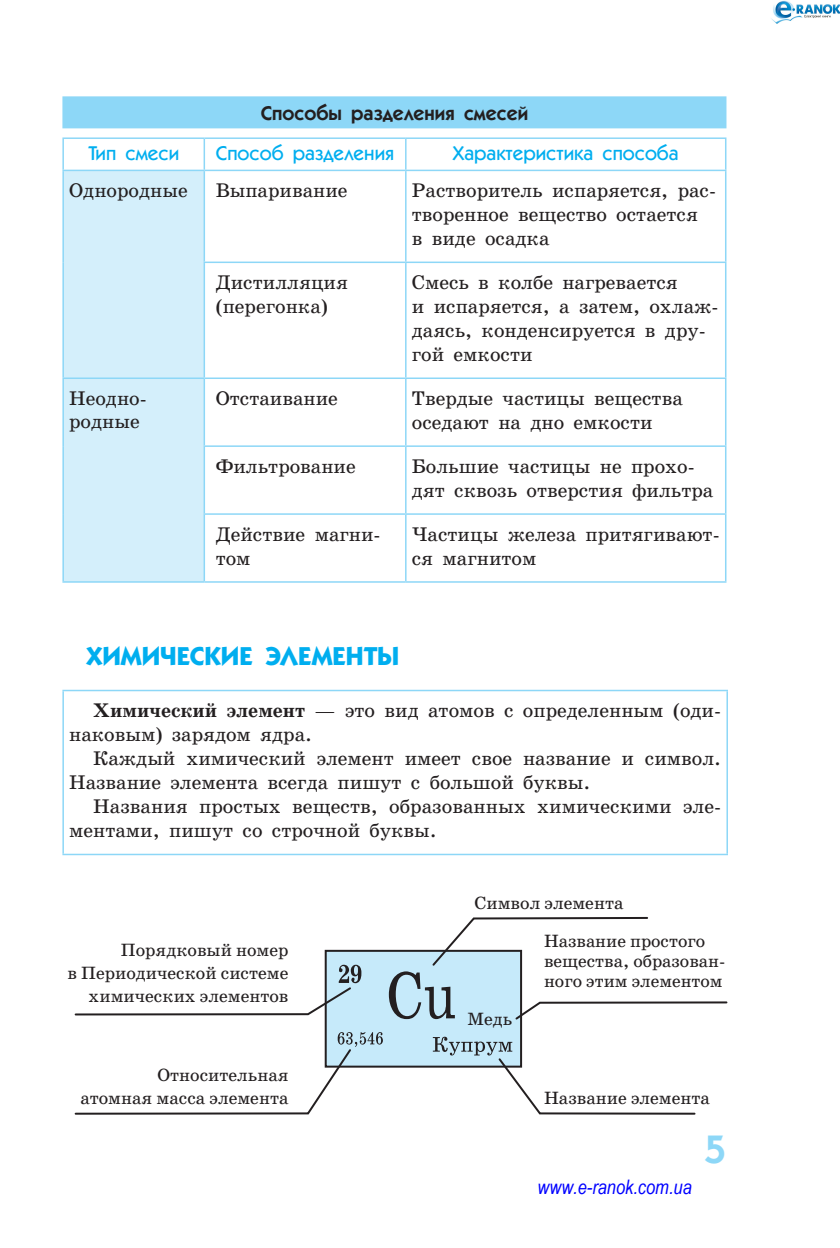
<style>
.page{position:relative;width:840px;height:1248px;background:#fff}
.page>*{position:absolute;margin:0;border:0;box-sizing:border-box;transform-origin:0 0}
.t1{font:600 40px "Kabel C";color:#8dd7f7}
.t2{font:700 26px "Kabel C";color:#00aeef}
.t3{font:20px/24px "School Book C";color:#231f20}
.t4{font:500 20px "Kabel C";color:#00aeef}
.t5{font:600 20px "Kabel C";color:#231f20}
.t6{font:italic 20px "Arial Narrow";color:#00f}
.t7{font:18px/23px "School Book C";color:#231f20}
.s1{font-weight:700}
</style>
<div class="page">
<div style="left:62px;top:96px;width:664px;height:32px;background:#8dd7f7"></div>
<div style="left:64px;top:171px;width:139px;height:410px;background:#d4effb"></div>
<hr style="left:62px;top:581px;width:142px;height:1px;background:#8dd7f7">
<hr style="left:405px;top:171px;width:1px;height:90px;background:#8dd7f7">
<hr style="left:203px;top:261px;width:202px;height:2px;background:#8dd7f7">
<hr style="left:405px;top:261px;width:321px;height:2px;background:#8dd7f7">
<hr style="left:405px;top:263px;width:1px;height:114px;background:#8dd7f7">
<hr style="left:62px;top:377px;width:142px;height:2px;background:#8dd7f7">
<hr style="left:204px;top:377px;width:201px;height:2px;background:#8dd7f7">
<hr style="left:405px;top:377px;width:321px;height:2px;background:#8dd7f7">
<hr style="left:405px;top:379px;width:1px;height:66px;background:#8dd7f7">
<hr style="left:203px;top:445px;width:202px;height:2px;background:#8dd7f7">
<hr style="left:405px;top:445px;width:321px;height:2px;background:#8dd7f7">
<hr style="left:405px;top:447px;width:1px;height:66px;background:#8dd7f7">
<hr style="left:203px;top:513px;width:202px;height:2px;background:#8dd7f7">
<hr style="left:405px;top:513px;width:321px;height:2px;background:#8dd7f7">
<hr style="left:405px;top:515px;width:1px;height:66px;background:#8dd7f7">
<hr style="left:405px;top:139px;width:1px;height:31px;background:#8dd7f7">
<hr style="left:203px;top:139px;width:2px;height:31px;background:#8dd7f7">
<hr style="left:724px;top:171px;width:2px;height:90px;background:#8dd7f7">
<hr style="left:724px;top:263px;width:2px;height:114px;background:#8dd7f7">
<hr style="left:724px;top:379px;width:2px;height:66px;background:#8dd7f7">
<hr style="left:724px;top:447px;width:2px;height:66px;background:#8dd7f7">
<hr style="left:724px;top:515px;width:2px;height:66px;background:#8dd7f7">
<hr style="left:204px;top:581px;width:201px;height:1px;background:#8dd7f7">
<hr style="left:405px;top:581px;width:321px;height:1px;background:#8dd7f7">
<hr style="left:62px;top:137px;width:142px;height:2px;background:#8dd7f7">
<hr style="left:62px;top:139px;width:2px;height:31px;background:#8dd7f7">
<hr style="left:204px;top:137px;width:201px;height:2px;background:#8dd7f7">
<hr style="left:405px;top:137px;width:321px;height:2px;background:#8dd7f7">
<hr style="left:724px;top:139px;width:2px;height:31px;background:#8dd7f7">
<hr style="left:204px;top:170px;width:201px;height:1px;background:#8dd7f7">
<hr style="left:405px;top:170px;width:321px;height:1px;background:#8dd7f7">
<hr style="left:62px;top:170px;width:142px;height:1px;background:#8dd7f7">
<hr style="left:62px;top:171px;width:2px;height:91px;background:#8dd7f7">
<hr style="left:203px;top:171px;width:2px;height:90px;background:#8dd7f7">
<hr style="left:62px;top:262px;width:2px;height:115px;background:#8dd7f7">
<hr style="left:203px;top:263px;width:2px;height:114px;background:#8dd7f7">
<hr style="left:62px;top:379px;width:2px;height:67px;background:#8dd7f7">
<hr style="left:203px;top:379px;width:2px;height:66px;background:#8dd7f7">
<hr style="left:62px;top:446px;width:2px;height:68px;background:#8dd7f7">
<hr style="left:203px;top:447px;width:2px;height:66px;background:#8dd7f7">
<hr style="left:62px;top:514px;width:2px;height:67px;background:#8dd7f7">
<hr style="left:203px;top:515px;width:2px;height:66px;background:#8dd7f7">
<hr style="left:62px;top:689px;width:665px;height:2px;background:#8dd7f7">
<hr style="left:62px;top:691px;width:2px;height:162px;background:#8dd7f7">
<hr style="left:726px;top:691px;width:1px;height:162px;background:#8dd7f7">
<hr style="left:62px;top:853px;width:665px;height:2px;background:#8dd7f7">
<div style="left:326px;top:951px;width:194px;height:115px;background:#c6eafa"></div>
<div style="left:324px;top:949px;width:198px;height:118px;border:2px solid #231f20"></div>
<svg style="left:388px;top:916px;width:340px;height:105px"></svg>
<svg style="left:432px;top:1036px;width:264px;height:79px"></svg>
<svg style="left:74px;top:1032px;width:309px;height:83px"></svg>
<svg style="left:74px;top:964px;width:287px;height:52px"></svg>
<img style="left:771px;top:0;width:68px;height:24px">
<p class="t5" style="left:260px;top:102px;width:269px">Способы разделения смесей</p>
<p class="t4" style="left:88px;top:141px;width:92px">Тип смеси</p>
<p class="t4" style="left:216px;top:141px;width:180px">Способ разделения</p>
<p class="t4" style="left:452px;top:141px;width:227px">Характеристика способа</p>
<p class="t3" style="left:69px;top:179px;width:120px">Однородные</p>
<p class="t3" style="left:215px;top:179px;width:133px">Выпаривание</p>
<p class="t3" style="left:411px;top:179px;width:305px">Растворитель испаряется, рас&shy;творенное вещество остается<br>в виде осадка</p>
<p class="t3" style="left:215px;top:271px;width:134px">Дистилляция (перегонка)</p>
<p class="t3" style="left:411px;top:271px;width:308px">Смесь в колбе нагревается<br>и испаряется, а затем, охлаж&shy;даясь, конденсируется в дру&shy;гой емкости</p>
<p class="t3" style="left:69px;top:387px;width:79px;line-height:22.8px">Неодно&shy;родные</p>
<p class="t3" style="left:215px;top:386px;width:124px">Отстаивание</p>
<p class="t3" style="left:411px;top:386px;width:272px">Твердые частицы вещества оседают на дно емкости</p>
<p class="t3" style="left:215px;top:454px;width:141px">Фильтрование</p>
<p class="t3" style="left:411px;top:454px;width:303px">Большие частицы не прохо&shy;дят сквозь отверстия фильтра</p>
<p class="t3" style="left:215px;top:522px;width:166px">Действие магни&shy;том</p>
<p class="t3" style="left:411px;top:522px;width:309px">Частицы железа притягивают&shy;ся магнитом</p>
<h2 class="t2" style="left:86px;top:639px;width:314px">ХИМИЧЕСКИЕ ЭЛЕМЕНТЫ</h2>
<p class="t3" style="left:69px;top:698px;width:653px;text-indent:24px"><span class="s1">Химический элемент</span> — это вид атомов с определенным (оди&shy;наковым) зарядом ядра.</p>
<p class="t3" style="left:69px;top:746px;width:653px;text-indent:24px">Каждый химический элемент имеет свое название и символ.<br>Название элемента всегда пишут с большой буквы.</p>
<p class="t3" style="left:69px;top:794px;width:653px;text-indent:24px">Названия простых веществ, образованных химическими эле&shy;ментами, пишут со строчной буквы.</p>
<p class="t7" style="left:67px;top:938px;width:222px;text-align:right">Порядковый номер<br>в Периодической системе химических элементов</p>
<p class="t7" style="left:80px;top:1063px;width:209px;text-align:right">Относительная<br>атомная масса элемента</p>
<p class="t7" style="left:543px;top:883px;width:162px;line-height:38.8px;text-indent:-69px">Символ элемента<br>Название простого</p>
<p class="t7" style="left:543px;top:951px;width:183px;line-height:20px">вещества, образован&shy;ного этим элементом</p>
<p class="t7" style="left:467px;top:1007px;width:46px">Медь</p>
<p class="t7" style="left:543px;top:1086px;width:167px">Название элемента</p>
<p class="t6" style="left:537px;top:1172px;width:156px">www.e-ranok.com.ua</p>
<h1 class="t1" style="left:703px;top:1126px;width:24px">5</h1>
</div>
